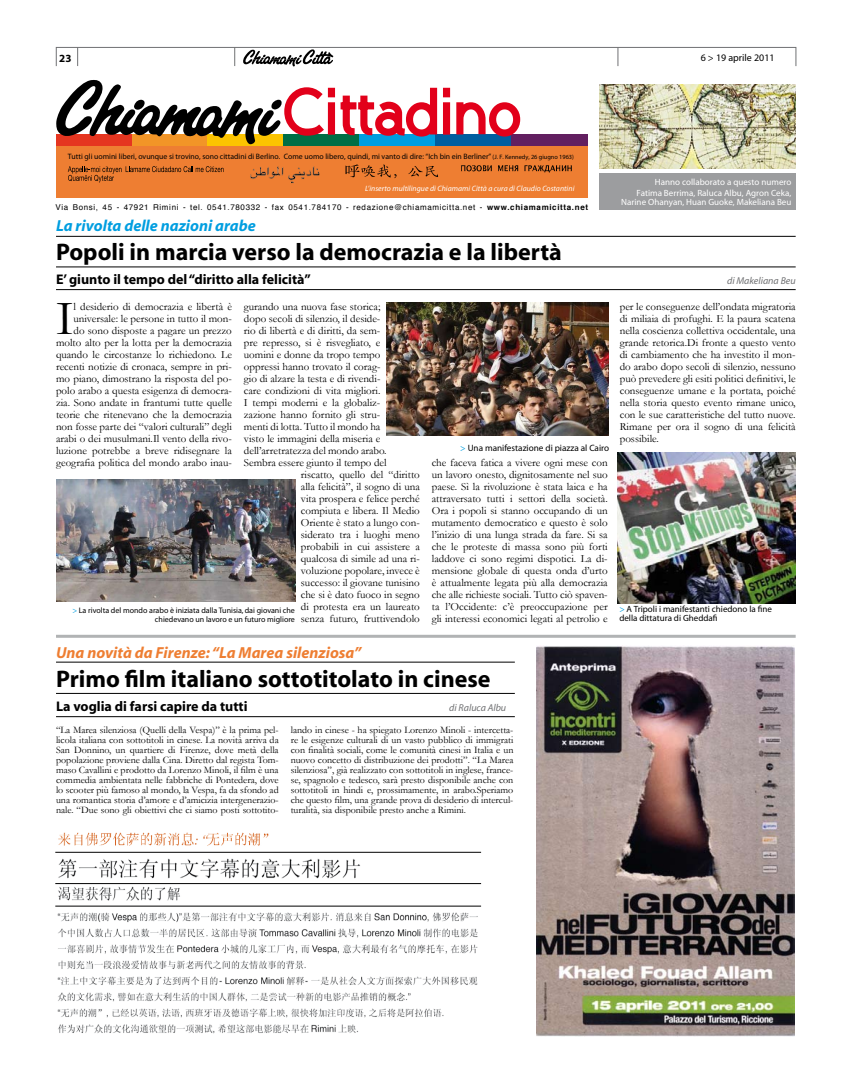
<style>
.page{position:relative;width:851px;height:1078px;background:#fff}
.page>*{position:absolute;margin:0;border:0;box-sizing:border-box;transform-origin:0 0}
.t1{font:49.5px "Garamond";color:#000}
.t2{font:700 24px "Myriad";color:#000}
.t3{font:italic 700 16px "Myriad";color:#ee7e32}
.t4{font:italic 700 16px "Myriad";color:#009ee0}
.t5{font:700 14px "Myriad";color:#000}
.t6{font:11px/12px "Garamond";color:#000;text-align:justify}
.t7{font:700 11px "Myriad";color:#000}
.t8{font:10px/10px "Garamond";color:#000;text-align:justify}
.t9{font:italic 10px "Myriad";color:#707173}
.t10{font:10px "Myriad";color:#000}
.t11{font:9.2px "Myriad";color:#000}
.t12{font:9px/11px "Myriad";letter-spacing:.005em;color:#fff;text-align:right}
.t13{font:9px/9.2px "Myriad";color:#000}
.t14{font:8px "Helvetica";letter-spacing:.08em;color:#000}
.t15{font:8px/9.2px "Myriad";color:#000;text-align:right}
.t16{font:7.8px "Myriad";color:#000}
.t17{font:italic 7.8px "Myriad";letter-spacing:.005em;color:#fff}
.s1{font-size:6.3px}
.s2{font-weight:700}
.s3{color:#009ee0}
</style>
<div class="page">
<div style="left:599px;top:173px;width:196px;height:37px;background:#9c9d9f"></div>
<img style="left:599px;top:84px;width:196px;height:84px">
<div style="left:56px;top:134px;width:531px;height:64px;background:#ee7e32"></div>
<div style="left:56px;top:134px;width:76px;height:12px;background:#e53520"></div>
<div style="left:132px;top:134px;width:76px;height:12px;background:#f29527"></div>
<div style="left:208px;top:134px;width:76px;height:12px;background:#fcc400"></div>
<div style="left:284px;top:134px;width:76px;height:12px;background:#006e45"></div>
<div style="left:359px;top:134px;width:76px;height:12px;background:#009ee0"></div>
<div style="left:435px;top:134px;width:76px;height:12px;background:#005ea0"></div>
<div style="left:511px;top:134px;width:76px;height:12px;background:#621f60"></div>
<svg style="left:56px;top:80px;width:465px;height:64px"></svg>
<img style="left:345px;top:164px;width:93px;height:15px">
<img style="left:461px;top:165px;width:111px;height:7px">
<svg style="left:68px;top:166px;width:155px;height:16px"></svg>
<img style="left:250px;top:166px;width:70px;height:18px">
<div style="left:56px;top:47px;width:740px;height:19px;border:1px solid #707173"></div>
<svg style="left:234px;top:47px;width:1px;height:19px"></svg>
<svg style="left:77px;top:47px;width:1px;height:19px"></svg>
<svg style="left:617px;top:47px;width:1px;height:19px"></svg>
<svg style="left:242px;top:46px;width:92px;height:21px"></svg>
<hr style="left:56px;top:266px;width:739px;height:1px;background:#000">
<hr style="left:56px;top:289px;width:739px;height:1px;background:#000">
<hr style="left:56px;top:236px;width:739px;height:1px;background:#000">
<hr style="left:56px;top:634px;width:739px;height:3px;background:#b1b3b4">
<hr style="left:56px;top:716px;width:458px;height:1px;background:#000">
<hr style="left:56px;top:693px;width:458px;height:1px;background:#000">
<hr style="left:56px;top:661px;width:458px;height:1px;background:#000">
<img style="left:386px;top:302px;width:222px;height:133px">
<img style="left:617px;top:452px;width:178px;height:151px">
<img style="left:56px;top:479px;width:239px;height:122px">
<img style="left:57px;top:912px;width:421px;height:121px">
<img style="left:55px;top:832px;width:427px;height:47px">
<img style="left:55px;top:883px;width:427px;height:18px">
<img style="left:536px;top:646px;width:258px;height:390px">
<hr style="left:55px;top:905px;width:426px;height:1px;background:#000">
<hr style="left:55px;top:883px;width:426px;height:1px;background:#000">
<hr style="left:55px;top:851px;width:426px;height:1px;background:#000">
<p class="t7" style="left:59px;top:52px;width:14px">23</p>
<p class="t10" style="left:700px;top:53px;width:75px">6 &gt; 19 aprile 2011</p>
<p class="t16" style="left:68px;top:152px;width:507px">Tutti gli uomini liberi, ovunque si trovino, sono cittadini di Berlino. Come uomo libero, quindi, mi vanto di dire: “Ich bin ein Berliner” <span class="s1">(J. F. Kennedy, 26 giugno 1963)</span></p>
<p class="t17" style="left:365px;top:184px;width:211px">L’inserto multilingue di Chiamami Città a cura di Claudio Costantini</p>
<p class="t12" style="left:636px;top:177px;width:156px">Hanno collaborato a questo numero<br>Fatima Berrima, Raluca Albu, Agron Ceka,</p>
<p class="t12" style="left:621px;top:197px;width:172px">Narine Ohanyan, Huan Guoke, Makeliana Beu</p>
<p class="t14" style="left:56px;top:201px;width:534px">Via Bonsi, 45 - 47921 Rimini - tel. 0541.780332 - fax 0541.784170 - redazione@chiamamicitta.net - <span class="s2">www.chiamamicitta.net</span></p>
<h3 class="t4" style="left:56px;top:217px;width:201px">La rivolta delle nazioni arabe</h3>
<h2 class="t2" style="left:56px;top:239px;width:507px">Popoli in marcia verso la democrazia e la libertà</h2>
<p class="t5" style="left:56px;top:271px;width:256px">E’ giunto il tempo del “diritto alla felicità”</p>
<p class="t9" style="left:727px;top:275px;width:70px">di Makeliana Beu</p>
<h1 class="t1" style="left:56px;top:288px;width:19px">I</h1>
<p class="t6" style="left:56px;top:300px;width:177px;text-align:right">l desiderio di democrazia e libertà è universale: le persone in tutto il mon-<br>do sono disposte a pagare un prezzo molto alto per la lotta per la democrazia quando le circostanze lo richiedono. Le recenti notizie di cronaca, sempre in pri&shy;mo piano, dimostrano la risposta del po&shy;polo arabo a questa esigenza di democra&shy;zia. Sono andate in frantumi tutte quelle teorie che ritenevano che la democrazia non fosse parte dei “valori culturali” degli arabi o dei musulmani.Il vento della rivo&shy;luzione potrebbe a breve ridisegnare la geografia politica del mondo arabo inau-</p>
<p class="t6" style="left:244px;top:300px;width:138px">gurando una nuova fase storica;</p>
<p class="t6" style="left:619px;top:300px;width:177px">per le conseguenze dell’ondata migratoria di miliaia di profughi. E la paura scatena nella coscienza collettiva occidentale, una grande retorica.Di fronte a questo vento di cambiamento che ha investito il mon&shy;do arabo dopo secoli di silenzio, nessuno può prevedere gli esiti politici definitivi, le conseguenze umane e la portata, poiché nella storia questo evento rimane unico, con le sue caratteristiche del tutto nuove.<br>Rimane per ora il sogno di una felicità possibile.</p>
<p class="t6" style="left:244px;top:312px;width:138px">dopo secoli di silenzio, il deside-</p>
<p class="t6" style="left:244px;top:324px;width:138px">rio di libertà e di diritti, da sem-</p>
<p class="t6" style="left:244px;top:336px;width:138px">pre represso, si è risvegliato, e</p>
<p class="t6" style="left:244px;top:348px;width:138px">uomini e donne da tropo tempo</p>
<p class="t6" style="left:244px;top:360px;width:138px">oppressi hanno trovato il corag-</p>
<p class="t6" style="left:244px;top:372px;width:138px">gio di alzare la testa e di rivendi-</p>
<p class="t6" style="left:244px;top:384px;width:138px">care condizioni di vita migliori.</p>
<p class="t6" style="left:244px;top:396px;width:138px">I tempi moderni e la globaliz-</p>
<p class="t6" style="left:244px;top:408px;width:138px">zazione hanno fornito gli stru-</p>
<p class="t6" style="left:244px;top:420px;width:138px">menti di lotta. Tutto il mondo ha</p>
<p class="t6" style="left:244px;top:432px;width:138px">visto le immagini della miseria e</p>
<p class="t6" style="left:244px;top:444px;width:144px">dell’arretratezza del mondo arabo.</p>
<p class="t6" style="left:244px;top:456px;width:144px">Sembra essere giunto il tempo del</p>
<p class="t6" style="left:301px;top:468px;width:120px">riscatto, quello del “diritto</p>
<p class="t6" style="left:301px;top:480px;width:120px">alla felicità”, il sogno di una</p>
<p class="t6" style="left:301px;top:492px;width:120px">vita prospera e felice perché</p>
<p class="t6" style="left:301px;top:504px;width:120px">compiuta e libera. Il Medio</p>
<p class="t6" style="left:301px;top:516px;width:120px">Oriente è stato a lungo con-</p>
<p class="t6" style="left:301px;top:528px;width:120px">siderato tra i luoghi meno</p>
<p class="t6" style="left:301px;top:540px;width:120px">probabili in cui assistere a</p>
<p class="t6" style="left:301px;top:552px;width:120px">qualcosa di simile ad una ri-</p>
<p class="t6" style="left:301px;top:564px;width:120px">voluzione popolare, invece è</p>
<p class="t6" style="left:301px;top:576px;width:120px">successo: il giovane tunisino</p>
<p class="t6" style="left:301px;top:588px;width:120px">che si è dato fuoco in segno</p>
<p class="t6" style="left:301px;top:600px;width:120px">di protesta era un laureato</p>
<p class="t6" style="left:301px;top:612px;width:120px">senza futuro, fruttivendolo</p>
<p class="t11" style="left:460px;top:443px;width:150px"><span class="s3">&gt;</span> Una manifestazione di piazza al Cairo</p>
<p class="t6" style="left:432px;top:456px;width:177px">che faceva fatica a vivere ogni mese con un lavoro onesto, dignitosamente nel suo paese. Sì la rivoluzione è stata laica e ha attraversato tutti i settori della società.<br>Ora i popoli si stanno occupando di un mutamento democratico e questo è solo l’inizio di una lunga strada da fare. Si sa che le proteste di massa sono più forti laddove ci sono regimi dispotici. La di&shy;mensione globale di questa onda d’urto è attualmente legata più alla democrazia che alle richieste sociali. Tutto ciò spaven&shy;ta l’Occidente: c’è preoccupazione per gli interessi economici legati al petrolio e</p>
<p class="t13" style="left:619px;top:605px;width:154px"><span class="s3">&gt;</span> A Tripoli i manifestanti chiedono la fine della dittatura di Gheddafi</p>
<p class="t15" style="left:72px;top:606px;width:224px"><span class="s3">&gt;</span> La rivolta del mondo arabo è iniziata dalla Tunisia, dai giovani che chiedevano un lavoro e un futuro migliore</p>
<h3 class="t3" style="left:56px;top:644px;width:307px">Una novità da Firenze: “La Marea silenziosa”</h3>
<h2 class="t2" style="left:56px;top:666px;width:436px">Primo film italiano sottotitolato in cinese</h2>
<p class="t5" style="left:56px;top:699px;width:193px">La voglia di farsi capire da tutti</p>
<p class="t9" style="left:449px;top:702px;width:58px">di Raluca Albu</p>
<p class="t8" style="left:56px;top:725px;width:224px">“La Marea silenziosa (Quelli della Vespa)” è la prima pel&shy;licola italiana con sottotitoli in cinese. La novità arriva da San Donnino, un quartiere di Firenze, dove metà della popolazione proviene dalla Cina. Diretto dal regista Tom&shy;maso Cavallini e prodotto da Lorenzo Minoli, il film è una commedia ambientata nelle fabbriche di Pontedera, dove lo scooter più famoso al mondo, la Vespa, fa da sfondo ad una romantica storia d’amore e d’amicizia intergenerazio&shy;nale. “Due sono gli obiettivi che ci siamo posti sottotito-</p>
<p class="t8" style="left:291px;top:725px;width:224px">lando in cinese - ha spiegato Lorenzo Minoli - intercetta&shy;re le esigenze culturali di un vasto pubblico di immigrati con finalità sociali, come le comunità cinesi in Italia e un nuovo concetto di distribuzione dei prodotti”. “La Marea silenziosa”, già realizzato con sottotitoli in inglese, france&shy;se, spagnolo e tedesco, sarà presto disponibile anche con sottotitoli in hindi e, prossimamente, in arabo.Speriamo che questo film, una grande prova di desiderio di intercul&shy;turalità, sia disponibile presto anche a Rimini.</p>
</div>
